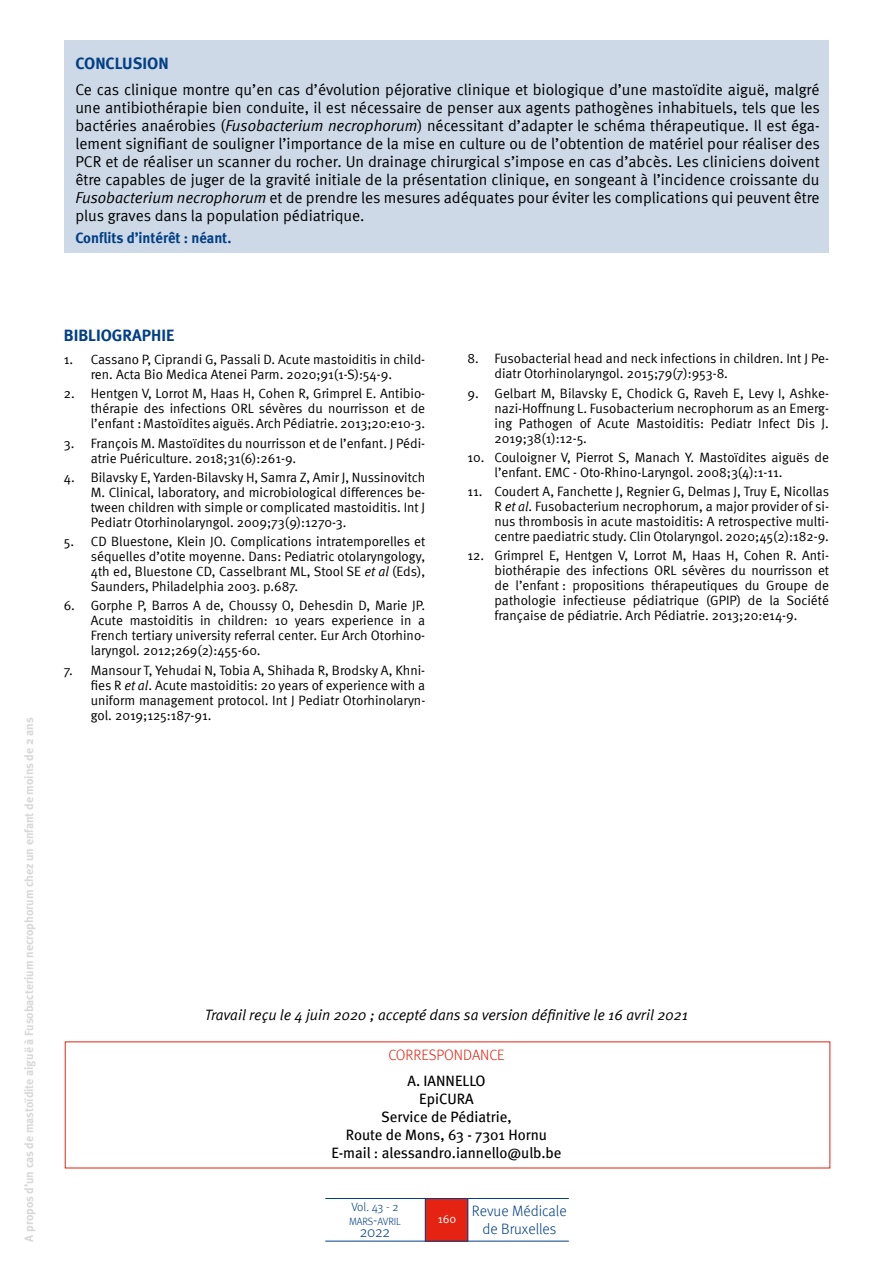
<style>
.page{position:relative;width:893px;height:1263px;background:#fff}
.page>*{position:absolute;margin:0;border:0;box-sizing:border-box;transform-origin:0 0}
.t1{font:700 16.5px "Meta";color:#033f85}
.t2{font:15.75px/18px "Meta Normal";color:#000;text-align:justify}
.t3{font:15px/18px "Meta";color:#000;text-align:center}
.t4{font:italic 15px "Meta Normal";color:#000}
.t5{font:300 15px/18px "Meta";color:#033f85;text-align:center}
.t6{font:700 15px "Meta";color:#033f85}
.t7{font:300 15px "Meta";color:#e42313}
.t8{font:300 15px "Meta";color:#033f85}
.t9{font:13.5px/15px "Meta Normal";color:#000;text-align:justify}
.t10{font:700 12px "Meta";color:#d8d8d8}
.t11{font:300 12px "Meta";color:#033f85}
.t12{font:12px "Meta Normal";color:#fff}
.t13{font:300 10.5px "Meta";letter-spacing:-.015em;color:#033f85}
.s1{font-style:italic}
.s2{font-style:inherit}
.s3{font-size:15px}
</style>
<div class="page">
<div style="left:426px;top:1198px;width:42px;height:43px;background:#e42313"></div>
<hr style="left:325px;top:1241px;width:244px;height:1px;background:#033f85">
<hr style="left:467px;top:1198px;width:1px;height:43px;background:#033f85">
<hr style="left:425px;top:1198px;width:1px;height:43px;background:#033f85">
<hr style="left:325px;top:1198px;width:244px;height:1px;background:#033f85">
<div style="left:64px;top:41px;width:764px;height:212px;background:#cdd9e7"></div>
<p class="t1" style="left:75px;top:53px;width:95px">CONCLUSION</p>
<p class="t2" style="left:75px;top:80px;width:746px">Ce cas clinique montre qu’en cas d’évolution péjorative clinique et biologique d’une mastoïdite aiguë, malgré une antibiothérapie bien conduite, il est nécessaire de penser aux agents pathogènes inhabituels, tels que les bactéries anaérobies (<span class="s1">Fusobacterium necrophorum</span>) nécessitant d’adapter le schéma thérapeutique. Il est éga&shy;lement signifiant de souligner l’importance de la mise en culture ou de l’obtention de matériel pour réaliser des PCR et de réaliser un scanner du rocher. Un drainage chirurgical s’impose en cas d’abcès. Les cliniciens doivent être capables de juger de la gravité initiale de la présentation clinique, en songeant à l’incidence croissante du <span class="s1">Fusobacterium necrophorum</span> et de prendre les mesures adéquates pour éviter les complications qui peuvent être plus graves dans la population pédiatrique.</p>
<p class="t6" style="left:75px;top:229px;width:157px">Conflits d’intérêt : néant.</p>
<p class="t10" style="left:22px;top:1241px;width:525px;rotate:-90deg">A propos d’un cas de mastoïdite aiguë à Fusobacterium necrophorum chez un enfant de moins de 2 ans</p>
<p class="t1" style="left:64px;top:325px;width:112px">BIBLIOGRAPHIE</p>
<p class="t9" style="left:64px;top:352px;width:363px;text-align:center">1. Cassano P, Ciprandi G, Passali D. Acute mastoiditis in child&shy;ren. Acta Bio Medica Atenei Parm. 2020;91(1-S):54‑9.</p>
<p class="t9" style="left:91px;top:386px;width:336px;text-indent:-27px">2. Hentgen V, Lorrot M, Haas H, Cohen R, Grimprel E. Antibio&shy;thérapie des infections ORL sévères du nourrisson et de l’enfant : Mastoïdites aiguës. Arch Pédiatrie. 2013;20:e10‑3.</p>
<p class="t9" style="left:91px;top:435px;width:336px;text-indent:-27px">3. François M. Mastoïdites du nourrisson et de l’enfant. J Pédi&shy;atrie Puériculture. 2018;31(6):261‑9.</p>
<p class="t9" style="left:91px;top:470px;width:336px;text-indent:-27px">4. Bilavsky E, Yarden-Bilavsky H, Samra Z, Amir J, Nussinovitch M. Clinical, laboratory, and microbiological differences be&shy;tween children with simple or complicated mastoiditis. Int J Pediatr Otorhinolaryngol. 2009;73(9):1270‑3.</p>
<p class="t9" style="left:91px;top:534px;width:336px;text-indent:-27px">5. CD Bluestone, Klein JO. Complications intratemporelles et séquelles d’otite moyenne. Dans: Pediatric otolaryngology, 4th ed, Bluestone CD, Casselbrant ML, Stool SE <span class="s1">et al</span> (Eds), Saunders, Philadelphia 2003. p.687.</p>
<p class="t9" style="left:91px;top:598px;width:336px;text-indent:-27px">6. Gorphe P, Barros A de, Choussy O, Dehesdin D, Marie JP.<br>Acute mastoiditis in children: 10 years experience in a French tertiary university referral center. Eur Arch Otorhino&shy;laryngol. 2012;269(2):455‑60.</p>
<p class="t9" style="left:91px;top:662px;width:336px;text-indent:-27px">7. Mansour T, Yehudai N, Tobia A, Shihada R, Brodsky A, Khni&shy;fies R <span class="s1">et al</span>. Acute mastoiditis: 20 years of experience with a uniform management protocol. Int J Pediatr Otorhinolaryn&shy;gol. 2019;125:187‑91.</p>
<p class="t9" style="left:494px;top:351px;width:336px;text-indent:-27px">8. Fusobacterial head and neck infections in children. Int J Pe&shy;diatr Otorhinolaryngol. 2015;79(7):953‑8.</p>
<p class="t9" style="left:494px;top:385px;width:336px;text-indent:-27px">9. Gelbart M, Bilavsky E, Chodick G, Raveh E, Levy I, Ashke&shy;nazi-Hoffnung L. Fusobacterium necrophorum as an Emerg&shy;ing Pathogen of Acute Mastoiditis: Pediatr Infect Dis J.<br>2019;38(1):12‑5.</p>
<p class="t9" style="left:494px;top:449px;width:336px;text-indent:-27px">10. Couloigner V, Pierrot S, Manach Y. Mastoïdites aiguës de l’enfant. EMC - Oto-Rhino-Laryngol. 2008;3(4):1‑11.</p>
<p class="t9" style="left:494px;top:484px;width:336px;text-indent:-27px">11. Coudert A, Fanchette J, Regnier G, Delmas J, Truy E, Nicollas R <span class="s1">et al</span>. Fusobacterium necrophorum, a major provider of si&shy;nus thrombosis in acute mastoiditis: A retrospective multi&shy;centre paediatric study. Clin Otolaryngol. 2020;45(2):182‑9.</p>
<p class="t9" style="left:494px;top:548px;width:336px;text-indent:-27px">12. Grimprel E, Hentgen V, Lorrot M, Haas H, Cohen R. Anti&shy;biothérapie des infections ORL sévères du nourrisson et de l’enfant : propositions thérapeutiques du Groupe de pathologie infectieuse pédiatrique (GPIP) de la Société française de pédiatrie. Arch Pédiatrie. 2013;20:e14‑9.</p>
<p class="t4" style="left:205px;top:1006px;width:485px">Travail reçu le 4 juin 2020 ; accepté dans sa version définitive le 16 avril 2021</p>
<p class="t7" style="left:388px;top:1046px;width:118px">CORRESPONDANCE</p>
<p class="t3" style="left:331px;top:1072px;width:232px">A. IANNELLO<br>EpiCURA<br>Service de Pédiatrie,<br>Route de Mons, 63 - 7301 Hornu<br>E-mail : alessandro.iannello@ulb.be</p>
<p class="t11" style="left:351px;top:1200px;width:49px">Vol. 43 - 2</p>
<p class="t5" style="left:472px;top:1201px;width:96px"><span class="s2">R</span>evue Médicale de Bruxelles</p>
<p class="t12" style="left:438px;top:1211px;width:20px">160</p>
<p class="t13" style="left:349px;top:1215px;width:53px">MARS<span class="s3">-</span>AVRIL</p>
<p class="t8" style="left:360px;top:1223px;width:32px">2022</p>
</div>
